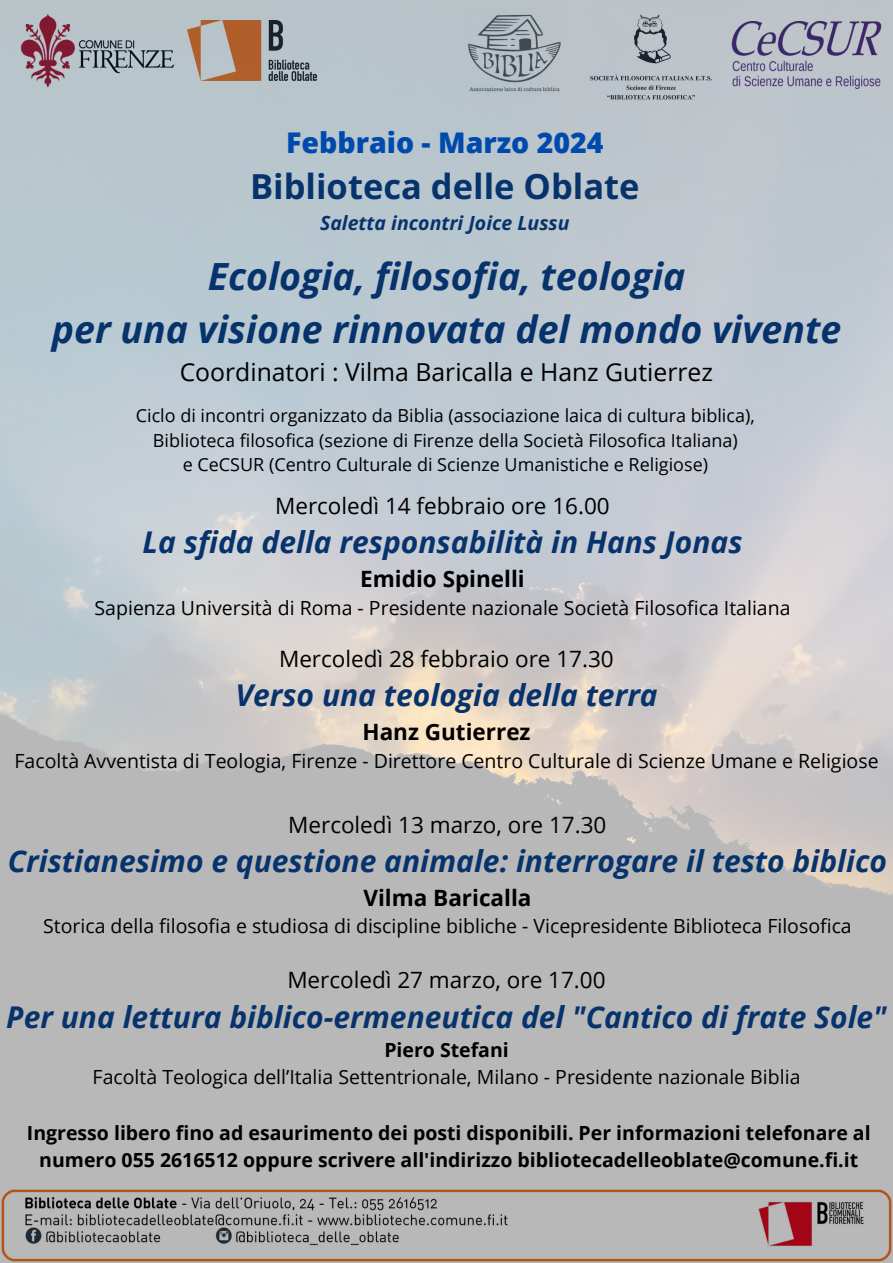
<style>
.page{position:relative;width:893px;height:1263px;background:#fff}
.page>*{position:absolute;margin:0;border:0;box-sizing:border-box;transform-origin:0 0}
.t1{font:italic 700 37.5px "Open Sans";color:#07336d}
.t2{font:700 34.5px "Open Sans";color:#07336d}
.t3{font:italic 700 30px "Open Sans";color:#07336d}
.t4{font:800 28.5px "Open Sans";color:#004aad}
.t5{font:24.75px "Open Sans";color:#000}
.t6{font:22.5px "Open Sans";color:#000}
.t7{font:700 22.5px "Open Sans";color:#000}
.t8{font:19.5px "Open Sans";color:#000}
.t9{font:700 19.5px/27px "Open Sans";color:#000;text-align:center}
.t10{font:italic 700 19.5px "Open Sans";color:#07336d}
.t11{font:18px "Open Sans";color:#000}
</style>
<div class="page">
<img style="left:0;top:0;width:893px;height:1263px">
<p class="t4" style="left:286px;top:122px;width:319px">Febbraio - Marzo 2024</p>
<p class="t2" style="left:250px;top:162px;width:391px">Biblioteca delle Oblate</p>
<p class="t10" style="left:320px;top:209px;width:251px">Saletta incontri Joice Lussu</p>
<p class="t1" style="left:208px;top:250px;width:479px">Ecologia, filosofia, teologia</p>
<p class="t1" style="left:52px;top:302px;width:791px">per una visione rinnovata del mondo vivente</p>
<p class="t5" style="left:180px;top:354px;width:535px">Coordinatori : Vilma Baricalla e Hanz Gutierrez</p>
<p class="t11" style="left:136px;top:403px;width:620px">Ciclo di incontri organizzato da Biblia (associazione laica di cultura biblica),</p>
<p class="t11" style="left:153px;top:427px;width:586px">Biblioteca filosofica (sezione di Firenze della Società Filosofica Italiana)</p>
<p class="t11" style="left:183px;top:452px;width:527px">e CeCSUR (Centro Culturale di Scienze Umanistiche e Religiose)</p>
<p class="t6" style="left:275px;top:490px;width:336px">Mercoledì 14 febbraio ore 16.00</p>
<p class="t3" style="left:143px;top:521px;width:601px">La sfida della responsabilità in Hans Jonas</p>
<p class="t7" style="left:360px;top:563px;width:166px">Emidio Spinelli</p>
<p class="t8" style="left:95px;top:594px;width:697px">Sapienza Università di Roma - Presidente nazionale Società Filosofica Italiana</p>
<p class="t6" style="left:279px;top:643px;width:336px">Mercoledì 28 febbraio ore 17.30</p>
<p class="t3" style="left:235px;top:674px;width:424px">Verso una teologia della terra</p>
<p class="t7" style="left:362px;top:716px;width:170px">Hanz Gutierrez</p>
<p class="t8" style="left:15px;top:747px;width:865px">Facoltà Avventista di Teologia, Firenze - Direttore Centro Culturale di Scienze Umane e Religiose</p>
<p class="t6" style="left:288px;top:809px;width:320px">Mercoledì 13 marzo, ore 17.30</p>
<p class="t3" style="left:8px;top:840px;width:880px">Cristianesimo e questione animale: interrogare il testo biblico</p>
<p class="t7" style="left:363px;top:882px;width:170px">Vilma Baricalla</p>
<p class="t8" style="left:43px;top:912px;width:810px">Storica della filosofia e studiosa di discipline bibliche - Vicepresidente Biblioteca Filosofica</p>
<p class="t6" style="left:287px;top:964px;width:320px">Mercoledì 27 marzo, ore 17.00</p>
<p class="t3" style="left:6px;top:995px;width:882px">Per una lettura biblico-ermeneutica del "Cantico di frate Sole"</p>
<p class="t9" style="left:384px;top:1036px;width:126px">Piero Stefani</p>
<p class="t8" style="left:93px;top:1063px;width:709px">Facoltà Teologica dell’Italia Settentrionale, Milano - Presidente nazionale Biblia</p>
<p class="t9" style="left:27px;top:1119px;width:845px">Ingresso libero fino ad esaurimento dei posti disponibili. Per informazioni telefonare al numero 055 2616512 oppure scrivere all'indirizzo bibliotecadelleoblate@comune.fi.it</p>
</div>
